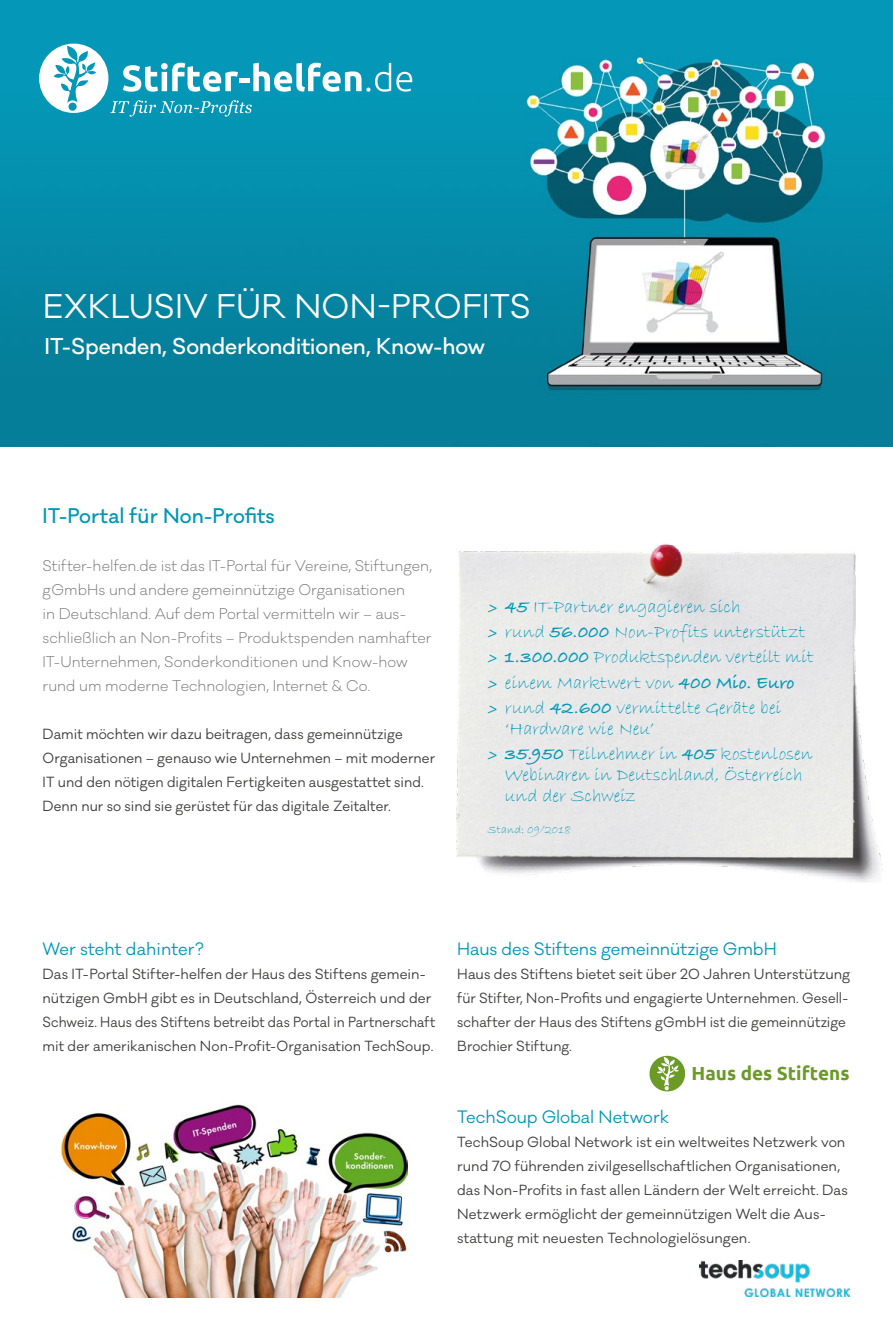
<style>
.page{position:relative;width:893px;height:1340px;background:#fff}
.page>*{position:absolute;margin:0;border:0;box-sizing:border-box;transform-origin:0 0}
.t1{font:31.5px "Galano Classic";letter-spacing:.005em;color:#fff}
.t2{font:500 21px "Galano Classic";letter-spacing:-.01em;color:#fff}
.t3{font:500 19.5px "Galano Classic";letter-spacing:.005em;color:#0097b7}
.t4{font:700 18.9px "Ubuntu";color:#6b9a26}
.t5{font:18.75px/25.2px "Bradley Hand ITC";color:#0097b7}
.t6{font:16.5px "Galano Classic";color:#0097b7}
.t7{font:300 14.25px/24px "Galano Classic";letter-spacing:.005em;color:#6f6f6e}
.t8{font:13.5px/24px "Galano Classic";letter-spacing:.005em;color:#3b3b3a}
.t9{font:12px "Bradley Hand ITC";letter-spacing:.015em;color:#0097b7}
.s1{font-family:"Galano Classic";font-weight:300;font-style:italic;font-size:21px}
.s2{font-weight:700}
</style>
<div class="page">
<img style="left:0;top:0;width:893px;height:446px">
<img style="left:456px;top:543px;width:427px;height:340px">
<svg style="left:649px;top:1055px;width:36px;height:36px"></svg>
<img style="left:700px;top:1260px;width:150px;height:36px">
<img style="left:60px;top:1104px;width:347px;height:193px">
<svg style="left:39px;top:44px;width:373px;height:73px"></svg>
<h1 class="t1" style="left:43px;top:285px;width:490px">EXKLUSIV FÜR NON-PROFITS</h1>
<h2 class="t2" style="left:45px;top:332px;width:442px">IT-Spenden, Sonderkonditionen, Know-how</h2>
<h3 class="t3" style="left:43px;top:502px;width:234px">IT-Portal für Non-Profits</h3>
<p class="t7" style="left:43px;top:553px;width:391px">Stifter-helfen.de ist das IT-Portal für Vereine, Stiftungen, gGmbHs und andere gemeinnützige Organisationen<br>in Deutschland. Auf dem Portal vermitteln wir – aus&shy;schließlich an Non-Profits – Produktspenden namhafter IT-Unternehmen, Sonderkonditionen und Know-how rund um moderne Technologien, Internet &amp; Co.</p>
<p class="t8" style="left:43px;top:722px;width:394px">Damit möchten wir dazu beitragen, dass gemeinnützige Organisationen – genauso wie Unternehmen – mit moderner IT und den nötigen digitalen Fertigkeiten ausgestattet sind.<br>Denn nur so sind sie gerüstet für das digitale Zeitalter.</p>
<h3 class="t5" style="left:488px;top:594px;width:327px"><span class="s1">&gt;</span> <span class="s2">45</span> IT-Partner engagieren sich<br><span class="s1">&gt;</span> rund <span class="s2">56.000</span> Non-Profits unterstützt <span class="s1">&gt;</span> <span class="s2">1.300.000</span> Produktspenden verteilt mit <span class="s1">&gt;</span> einem Marktwert von <span class="s2">400 Mio. Euro<br></span><span class="s1">&gt;</span> rund <span class="s2">42.600</span> vermittelte Geräte bei</h3>
<h3 class="t5" style="left:488px;top:716px;width:326px;text-indent:17px">‘Hardware wie Neu’<br><span class="s1">&gt;</span> <span class="s2">35.950</span> Teilnehmer in <span class="s2">405</span> kostenlosen</h3>
<h3 class="t5" style="left:505px;top:765px;width:299px;line-height:21px">Webinaren in Deutschland, Österreich und der Schweiz</h3>
<p class="t9" style="left:488px;top:822px;width:84px">Stand: 09/2018</p>
<p class="t6" style="left:43px;top:938px;width:163px">Wer steht dahinter?</p>
<p class="t8" style="left:43px;top:962px;width:394px">Das IT-Portal Stifter-helfen der Haus des Stiftens gemein&shy;nützigen GmbH gibt es in Deutschland, Österreich und der Schweiz. Haus des Stiftens betreibt das Portal in Partnerschaft mit der amerikanischen Non-Profit-Organisation TechSoup.</p>
<p class="t6" style="left:457px;top:938px;width:321px">Haus des Stiftens gemeinnützige GmbH</p>
<p class="t8" style="left:457px;top:962px;width:395px">Haus des Stiftens bietet seit über 20 Jahren Unterstützung für Stifter, Non-Profits und engagierte Unternehmen. Gesell&shy;schafter der Haus des Stiftens gGmbH ist die gemeinnützige Brochier Stiftung.</p>
<h3 class="t4" style="left:692px;top:1062px;width:159px">Haus des Stiftens</h3>
<p class="t6" style="left:457px;top:1106px;width:213px">TechSoup Global Network</p>
<p class="t8" style="left:457px;top:1130px;width:392px">TechSoup Global Network ist ein weltweites Netzwerk von rund 70 führenden zivilgesellschaftlichen Organisationen, das Non-Profits in fast allen Ländern der Welt erreicht. Das Netzwerk ermöglicht der gemeinnützigen Welt die Aus&shy;stattung mit neuesten Technologielösungen.</p>
</div>
